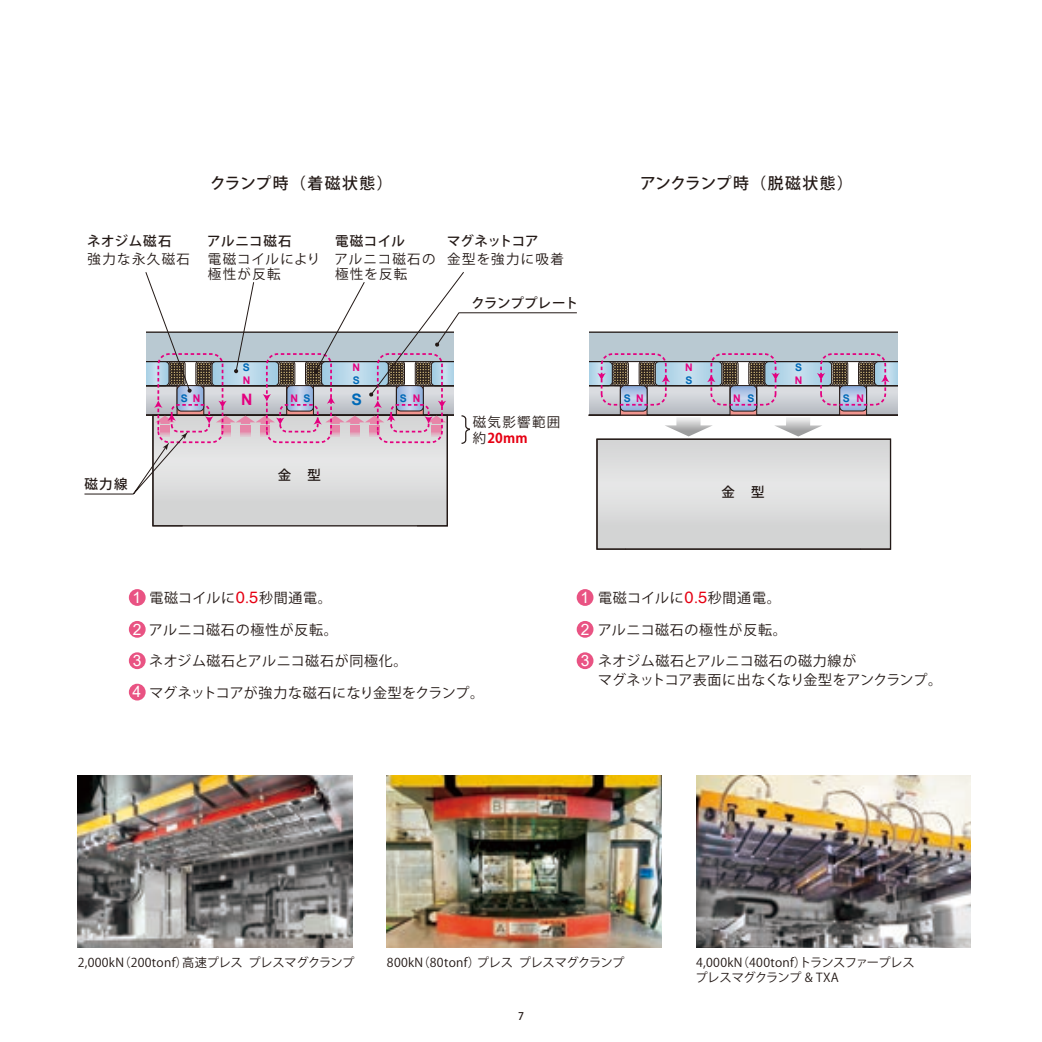
<style>
.page{position:relative;width:1042px;height:1042px;background:#fff}
.page>*{position:absolute;margin:0;border:0;box-sizing:border-box;transform-origin:0 0}
.t1{font:500 15.75px "Koz Go Pro";letter-spacing:-.01em;color:#231916}
.t2{font:500 15.75px "Koz Go Pro";letter-spacing:.09em;color:#231916}
.t3{font:700 15.75px "Arial";color:#e4007f}
.t4{font:700 15.75px "Arial";color:#0069b7}
.t5{font:15.58px/31.5px "Arial";color:#fff;text-align:justify}
.t6{font:14px "Koz Go Pro";letter-spacing:.035em;color:#231916}
.t7{font:14px/19.2px "Koz Go Pro";letter-spacing:.01em;color:#231916}
.t8{font:14px "Koz Go Pro";color:#231916}
.t9{font:13.47px/15.4px "Koz Go Pro";letter-spacing:.1em;color:#231916}
.t10{font:500 13.47px "Koz Go Pro";letter-spacing:.02em;color:#231916}
.t11{font:500 13.47px "Koz Go Pro";letter-spacing:-.01em;color:#231916}
.t12{font:500 13.47px "Koz Go Pro";letter-spacing:-.015em;color:#231916}
.t13{font:700 13.47px "Koz Go Pr 6 N";color:#e60013}
.t14{font:12.25px/15.8px "Koz Go Pro";letter-spacing:-.005em;color:#231916}
.t15{font:12.25px "Koz Go Pro";letter-spacing:.015em;color:#231916}
.t16{font:700 10.5px "Arial";color:#0069b7}
.t17{font:700 10.5px "Arial";color:#e4007f}
.t18{font:500 10.5px "Koz Go Pr 6 N";color:#231916}
.s1{color:#e4007f}
.s2{color:#0069b7}
.s3{font-family:"Koz Go Pro";font-weight:400;color:#231916}
.s4{font-family:"Helvetica";font-size:16.45px;color:#e60013}
.s5{color:#e60013}
</style>
<div class="page">
<img style="left:78px;top:775px;width:274px;height:172px">
<img style="left:696px;top:775px;width:275px;height:172px">
<img style="left:387px;top:775px;width:274px;height:172px">
<div style="left:588px;top:385px;width:310px;height:30px;background:#b6bac1"></div>
<div style="left:588px;top:332px;width:310px;height:30px;background:#b9c9d2"></div>
<svg style="left:730px;top:411px;width:26px;height:3px"></svg>
<svg style="left:621px;top:411px;width:25px;height:3px"></svg>
<svg style="left:840px;top:411px;width:26px;height:3px"></svg>
<svg style="left:596px;top:417px;width:296px;height:133px;background:#dadadb"></svg>
<hr style="left:588px;top:331px;width:310px;height:2px;background:#231916">
<hr style="left:588px;top:361px;width:310px;height:1px;background:#231916">
<div style="left:583px;top:330px;width:6px;height:92px;background:#fff"></div>
<hr style="left:588px;top:414px;width:310px;height:2px;background:#231916">
<div style="left:639px;top:361px;width:16px;height:25px;border:1px solid #231916;border-radius:3px"></div>
<div style="left:721px;top:361px;width:17px;height:25px;border:1px solid #231916;border-radius:3px"></div>
<div style="left:831px;top:361px;width:17px;height:25px;border:1px solid #231916;border-radius:3px"></div>
<div style="left:858px;top:361px;width:17px;height:25px;border:1px solid #231916;border-radius:3px"></div>
<div style="left:601px;top:353px;width:66px;height:53px;border:2px dashed #e4007f;border-radius:11px"></div>
<div style="left:820px;top:353px;width:66px;height:53px;border:2px dashed #e4007f;border-radius:11px"></div>
<div style="left:710px;top:353px;width:66px;height:53px;border:2px dashed #e4007f;border-radius:11px"></div>
<svg style="left:589px;top:362px;width:309px;height:49px;background:#abacb9"></svg>
<hr style="left:626px;top:549px;width:234px;height:1px;background:#231916">
<div style="left:129px;top:589px;width:17px;height:17px;background:#e95383;border-radius:50%"></div>
<div style="left:129px;top:621px;width:17px;height:17px;background:#e95383;border-radius:50%"></div>
<div style="left:129px;top:652px;width:17px;height:17px;background:#e95383;border-radius:50%"></div>
<div style="left:129px;top:684px;width:17px;height:16px;background:#e95383;border-radius:50%"></div>
<svg style="left:129px;top:272px;width:448px;height:255px"></svg>
<hr style="left:84px;top:494px;width:49px;height:1px;background:#231916">
<div style="left:577px;top:589px;width:16px;height:17px;background:#e95383;border-radius:50%"></div>
<div style="left:577px;top:621px;width:16px;height:17px;background:#e95383;border-radius:50%"></div>
<div style="left:577px;top:652px;width:16px;height:17px;background:#e95383;border-radius:50%"></div>
<p class="t2" style="left:210px;top:173px;width:184px">クランプ時（着磁状態）</p>
<p class="t1" style="left:640px;top:173px;width:214px">アンクランプ時（脱磁状態）</p>
<p class="t10" style="left:87px;top:232px;width:86px">ネオジム磁石</p>
<p class="t10" style="left:207px;top:232px;width:86px">アルニコ磁石</p>
<p class="t10" style="left:335px;top:232px;width:71px">電磁コイル</p>
<p class="t12" style="left:447px;top:232px;width:93px">マグネットコア</p>
<p class="t9" style="left:88px;top:251px;width:104px">強力な永久磁石</p>
<p class="t9" style="left:208px;top:251px;width:114px">電磁コイルにより極性が反転</p>
<p class="t9" style="left:334px;top:251px;width:103px">アルニコ磁石の極性を反転</p>
<p class="t9" style="left:447px;top:251px;width:118px">金型を強力に吸着</p>
<p class="t16" style="left:243px;top:360px;width:9px">S</p>
<p class="t17" style="left:243px;top:373px;width:9px">N</p>
<p class="t17" style="left:352px;top:360px;width:9px">N</p>
<p class="t16" style="left:353px;top:373px;width:9px">S</p>
<p class="t11" style="left:471px;top:294px;width:108px">クランププレート</p>
<p class="t17" style="left:685px;top:360px;width:9px">N</p>
<p class="t16" style="left:685px;top:373px;width:9px">S</p>
<p class="t16" style="left:795px;top:360px;width:9px">S</p>
<p class="t17" style="left:795px;top:373px;width:9px">N</p>
<p class="t16" style="left:181px;top:390px;width:21px">S <span class="s1">N</span></p>
<p class="t4" style="left:351px;top:388px;width:12px">S</p>
<p class="t16" style="left:400px;top:390px;width:22px">S <span class="s1">N</span></p>
<p class="t3" style="left:241px;top:388px;width:13px">N</p>
<p class="t16" style="left:624px;top:390px;width:22px">S <span class="s1">N</span></p>
<p class="t16" style="left:843px;top:390px;width:23px">S <span class="s1">N</span></p>
<p class="t17" style="left:291px;top:390px;width:21px">N <span class="s2">S</span></p>
<p class="t17" style="left:733px;top:390px;width:23px">N <span class="s2">S</span></p>
<p class="t10" style="left:84px;top:475px;width:45px">磁力線</p>
<p class="t10" style="left:278px;top:467px;width:45px">金　型</p>
<p class="t9" style="left:473px;top:415px;width:89px">磁気影響範囲</p>
<p class="t13" style="left:473px;top:430px;width:56px"><span class="s3">約</span>20mm</p>
<p class="t10" style="left:721px;top:483px;width:45px">金　型</p>
<p class="t5" style="left:132px;top:582px;width:11px">1<br>2<br>3<br>4</p>
<p class="t6" style="left:598px;top:589px;width:184px">電磁コイルに<span class="s4">0</span><span class="s5">.</span><span class="s4">5</span>秒間通電。</p>
<p class="t6" style="left:149px;top:589px;width:184px">電磁コイルに<span class="s4">0</span><span class="s5">.</span><span class="s4">5</span>秒間通電。</p>
<p class="t6" style="left:149px;top:620px;width:190px">アルニコ磁石の極性が反転。</p>
<p class="t6" style="left:149px;top:652px;width:260px">ネオジム磁石とアルニコ磁石が同極化。</p>
<p class="t8" style="left:149px;top:683px;width:336px">マグネットコアが強力な磁石になり金型をクランプ。</p>
<p class="t5" style="left:580px;top:582px;width:11px">1<br>2<br>3</p>
<p class="t6" style="left:598px;top:620px;width:190px">アルニコ磁石の極性が反転。</p>
<p class="t7" style="left:598px;top:652px;width:345px">ネオジム磁石とアルニコ磁石の磁力線が<br>マグネットコア表面に出なくなり金型をアンクランプ。</p>
<p class="t15" style="left:78px;top:954px;width:278px">2,000kN（200tonf）高速プレス プレスマグクランプ</p>
<p class="t14" style="left:695px;top:954px;width:220px">4,000kN（400tonf）トランスファープレスプレスマグクランプ &amp; TXA</p>
<p class="t14" style="left:387px;top:954px;width:239px">800kN（80tonf）プレス プレスマグクランプ</p>
<p class="t18" style="left:518px;top:1010px;width:7px">7</p>
</div>
